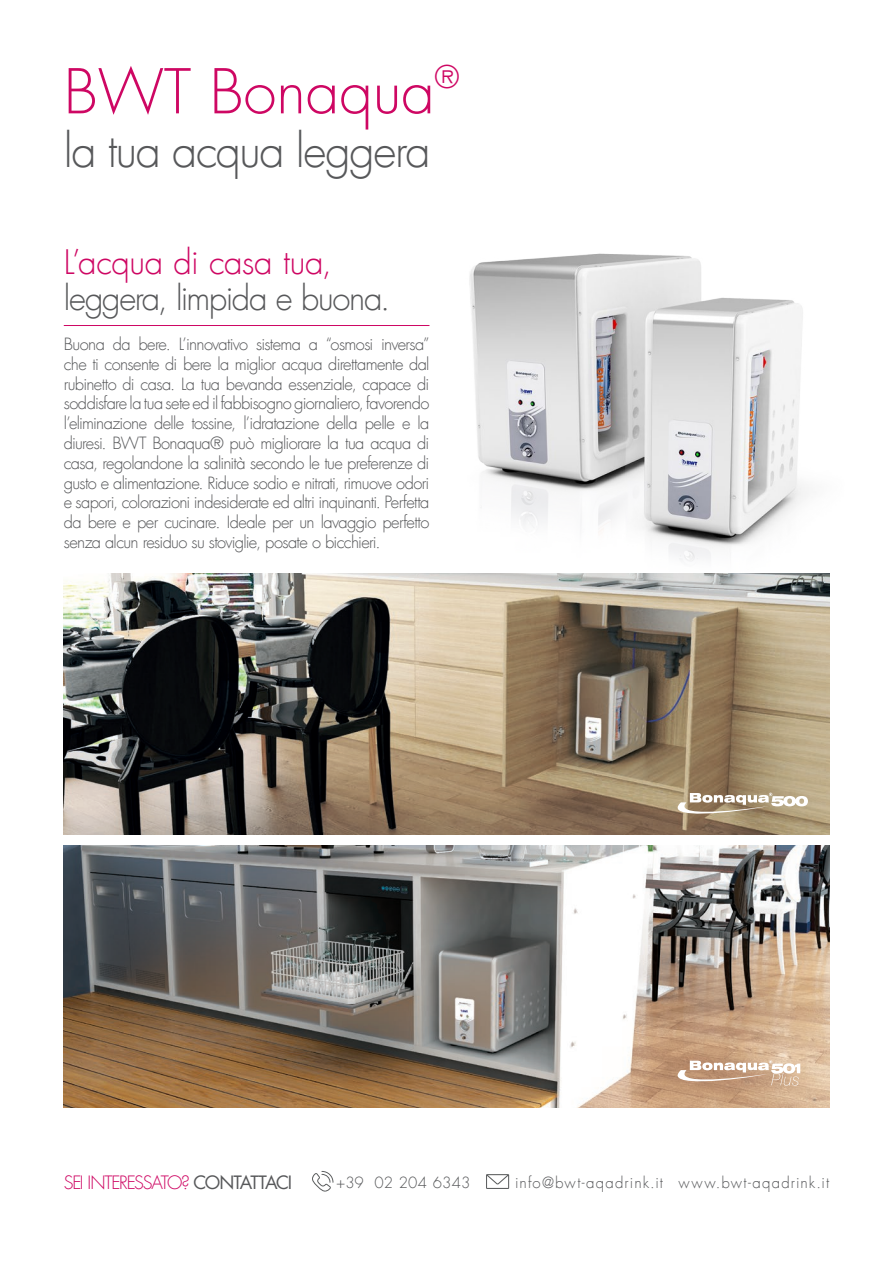
<style>
.page{position:relative;width:893px;height:1263px;background:#fff}
.page>*{position:absolute;margin:0;border:0;box-sizing:border-box;transform-origin:0 0}
.t1{font:300 60px "Futura Com";color:#ce0763}
.t2{font:300 45px "Futura Com";letter-spacing:-.03em;color:#57585a}
.t3{font:300 33px "Futura Com";letter-spacing:-.04em;color:#57585a}
.t4{font:300 33px "Futura Com";letter-spacing:-.015em;color:#ce0763}
.Copy{font:300 18px "Futura Com";letter-spacing:-.065em;color:#ce0763}
.t5{font:300 16.5px/19.8px "Futura Com";letter-spacing:-.04em;color:#57585a;text-align:justify}
.Copy-2{font:300 15px "Futura Com";letter-spacing:.07em;color:#57585a}
.Copy-3{font:300 15px "Futura Com";letter-spacing:.005em;color:#57585a}
.s1{font-weight:400;color:#57585a}
</style>
<div class="page">
<img style="left:469px;top:253px;width:361px;height:352px">
<img style="left:64px;top:573px;width:765px;height:262px">
<img style="left:64px;top:845px;width:765px;height:262px">
<hr style="left:64px;top:325px;width:365px;height:1px;background:#ce0763">
<svg style="left:661px;top:793px;width:147px;height:28px"></svg>
<svg style="left:312px;top:1171px;width:21px;height:21px"></svg>
<svg style="left:486px;top:1174px;width:23px;height:15px"></svg>
<svg style="left:661px;top:1060px;width:139px;height:29px"></svg>
<p class="t1" style="left:64px;top:52px;width:397px">BWT Bonaqua<sup>®</sup></p>
<p class="t2" style="left:64px;top:121px;width:369px">la tua acqua leggera</p>
<p class="t4" style="left:64px;top:241px;width:270px">L’acqua di casa tua,</p>
<p class="t3" style="left:64px;top:277px;width:328px">leggera, limpida e buona.</p>
<p class="t5" style="left:64px;top:334px;width:367px">Buona da bere. L’innovativo sistema a “osmosi inversa” che ti consente di bere la miglior acqua direttamente dal rubinetto di casa. La tua bevanda essenziale, capace di soddisfare la tua sete ed il fabbisogno giornaliero, favorendo l’eliminazione delle tossine, l’idratazione della pelle e la diuresi. BWT Bonaqua® può migliorare la tua acqua di casa, regolandone la salinità secondo le tue preferenze di gusto e alimentazione. Riduce sodio e nitrati, rimuove odori e sapori, colorazioni indesiderate ed altri inquinanti. Perfetta da bere e per cucinare. Ideale per un lavaggio perfetto senza alcun residuo su stoviglie, posate o bicchieri.</p>
<p class="Copy" style="left:64px;top:1170px;width:230px">SEI INTERESSATO? <span class="s1">CONTATTACI</span></p>
<p class="Copy-3" style="left:336px;top:1172px;width:136px">+39 02 204 6343</p>
<p class="Copy-2" style="left:515px;top:1172px;width:149px">info@bwt-aqadrink.it</p>
<p class="Copy-2" style="left:679px;top:1172px;width:152px">www.bwt-aqadrink.it</p>
</div>
